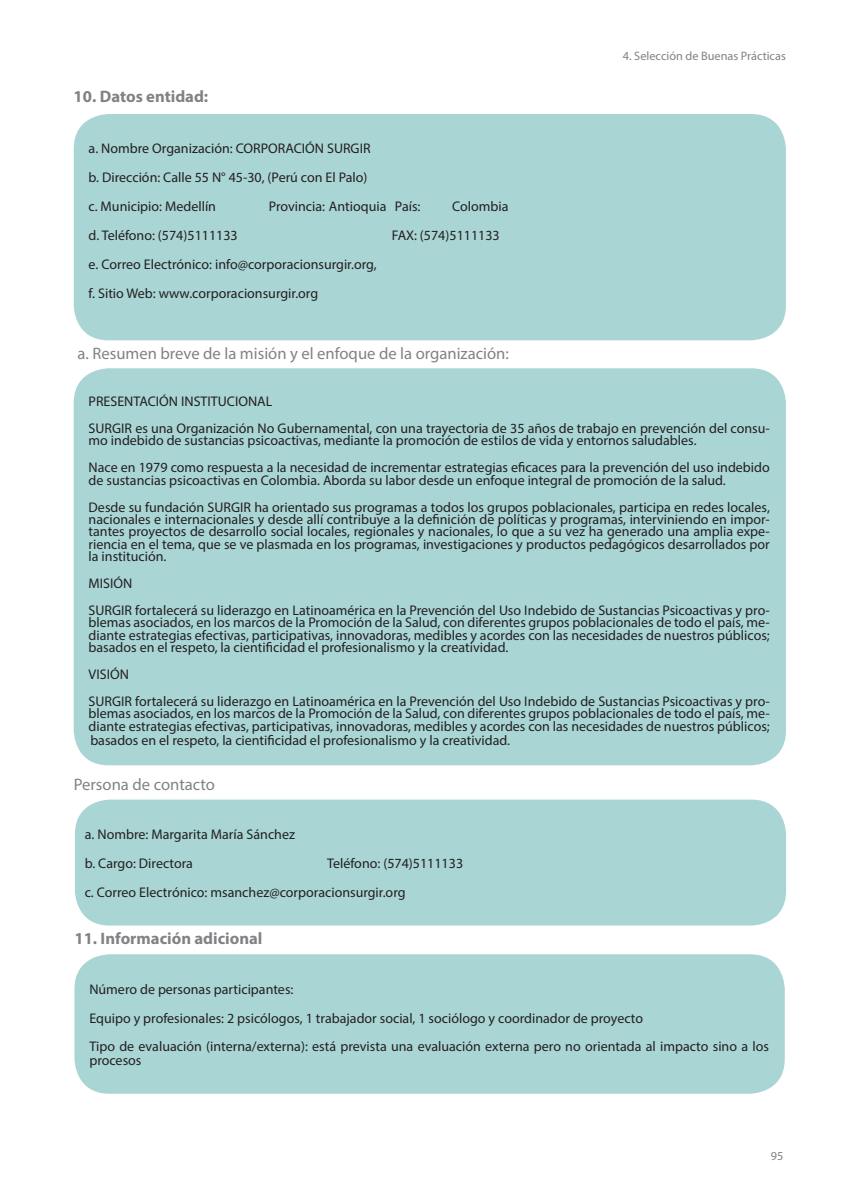
<style>
.page{position:relative;width:844px;height:1191px;background:#fff}
.page>*{position:absolute;margin:0;border:0;box-sizing:border-box;transform-origin:0 0}
.t1{font:16.62px "Myriad Pro";color:#808285}
.t2{font:700 16.62px "Myriad Pro";color:#808285}
.t3{font:14px/28.9px "Myriad Pro";color:#231f20}
.t4{font:12.25px "Myriad Pro";color:#808285}
</style>
<div class="page">
<div style="left:74px;top:114px;width:711px;height:226px;background:#aad5d5;border-radius:35px"></div>
<div style="left:74px;top:368px;width:711px;height:397px;background:#aad5d5;border-radius:35px"></div>
<div style="left:75px;top:799px;width:710px;height:126px;background:#aad5d5;border-radius:35px"></div>
<div style="left:74px;top:954px;width:710px;height:139px;background:#aad5d5;border-radius:35px"></div>
<p class="t2" style="left:74px;top:86px;width:136px">10. Datos entidad:</p>
<p class="t3" style="left:89px;top:134px;width:283px">a. Nombre Organización: CORPORACIÓN SURGIR b. Dirección: Calle 55 N° 45-30, (Perú con El Palo) c. Municipio: Medellín</p>
<p class="t3" style="left:269px;top:192px;width:153px">Provincia: Antioquia País:</p>
<p class="t3" style="left:452px;top:192px;width:58px">Colombia</p>
<p class="t3" style="left:89px;top:221px;width:151px">d. Teléfono: (574)5111133</p>
<p class="t3" style="left:392px;top:221px;width:109px">FAX: (574)5111133</p>
<p class="t3" style="left:89px;top:250px;width:289px">e. Correo Electrónico: info@corporacionsurgir.org, f. Sitio Web: www.corporacionsurgir.org</p>
<p class="t4" style="left:622px;top:48px;width:164px">4. Selección de Buenas Prácticas</p>
<p class="t1" style="left:77px;top:343px;width:433px">a. Resumen breve de la misión y el enfoque de la organización:</p>
<p class="t3" style="left:89px;top:387px;width:682px;line-height:27.1px">PRESENTACIÓN INSTITUCIONAL<br>SURGIR es una Organización No Gubernamental, con una trayectoria de 35 años de trabajo en prevención del consu-</p>
<p class="t3" style="left:89px;top:427px;width:682px;line-height:27.1px">mo indebido de sustancias psicoactivas, mediante la promoción de estilos de vida y entornos saludables.<br>Nace en 1979 como respuesta a la necesidad de incrementar estrategias eficaces para la prevención del uso indebido</p>
<p class="t3" style="left:89px;top:466px;width:682px;line-height:27.1px">de sustancias psicoactivas en Colombia. Aborda su labor desde un enfoque integral de promoción de la salud.<br>Desde su fundación SURGIR ha orientado sus programas a todos los grupos poblacionales, participa en redes locales,</p>
<p class="t3" style="left:89px;top:513px;width:682px;line-height:12.2px;text-align:justify">nacionales e internacionales y desde allí contribuye a la definición de políticas y programas, interviniendo en impor&shy;tantes proyectos de desarrollo social locales, regionales y nacionales, lo que a su vez ha generado una amplia expe&shy;riencia en el tema, que se ve plasmada en los programas, investigaciones y productos pedagógicos desarrollados por la institución.</p>
<p class="t3" style="left:89px;top:569px;width:682px;line-height:27.1px">MISIÓN<br>SURGIR fortalecerá su liderazgo en Latinoamérica en la Prevención del Uso Indebido de Sustancias Psicoactivas y pro-</p>
<p class="t3" style="left:89px;top:616px;width:682px;line-height:12.2px;text-align:justify">blemas asociados, en los marcos de la Promoción de la Salud, con diferentes grupos poblacionales de todo el país, me&shy;diante estrategias efectivas, participativas, innovadoras, medibles y acordes con las necesidades de nuestros públicos; basados en el respeto, la cientificidad el profesionalismo y la creatividad.</p>
<p class="t3" style="left:89px;top:660px;width:682px;line-height:27.1px">VISIÓN<br>SURGIR fortalecerá su liderazgo en Latinoamérica en la Prevención del Uso Indebido de Sustancias Psicoactivas y pro-</p>
<p class="t3" style="left:89px;top:707px;width:682px;line-height:12.2px">blemas asociados, en los marcos de la Promoción de la Salud, con diferentes grupos poblacionales de todo el país, me&shy;diante estrategias efectivas, participativas, innovadoras, medibles y acordes con las necesidades de nuestros públicos;</p>
<p class="t3" style="left:90px;top:725px;width:421px">basados en el respeto, la cientificidad el profesionalismo y la creatividad.</p>
<p class="t1" style="left:74px;top:774px;width:143px">Persona de contacto</p>
<p class="t3" style="left:85px;top:819px;width:212px">a. Nombre: Margarita María Sánchez b. Cargo: Directora</p>
<p class="t3" style="left:85px;top:848px;width:380px;text-indent:242px">Teléfono: (574)5111133 c. Correo Electrónico: msanchez@corporacionsurgir.org</p>
<p class="t2" style="left:74px;top:927px;width:189px">11. Información adicional</p>
<p class="t3" style="left:89px;top:974px;width:681px">Número de personas participantes:<br>Equipo y profesionales: 2 psicólogos, 1 trabajador social, 1 sociólogo y coordinador de proyecto<br>Tipo de evaluación (interna/externa): está prevista una evaluación externa pero no orientada al impacto sino a los</p>
<p class="t3" style="left:89px;top:1046px;width:54px">procesos</p>
<p class="t4" style="left:770px;top:1148px;width:14px">95</p>
</div>
